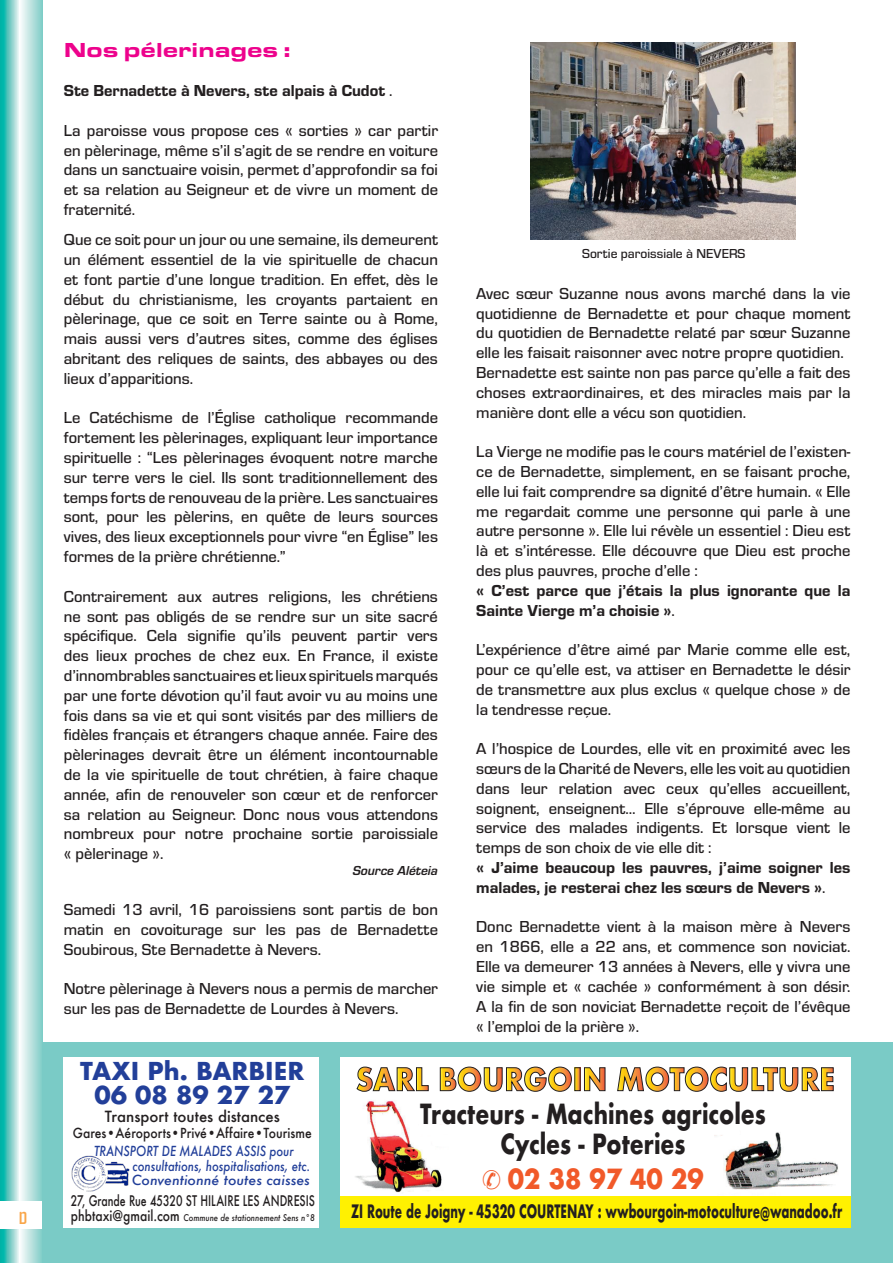
<style>
.page{position:relative;width:893px;height:1263px;background:#fff}
.page>*{position:absolute;margin:0;border:0;box-sizing:border-box;transform-origin:0 0}
.t1{font:700 27px/30px "Futura";color:#231f20;text-align:center;scale:.8 1}
.t2{font:700 27px "Futura";color:#f15929;scale:.89 1}
.t3{font:700 24px/24px "Futura";color:#223f99;text-align:center}
.t4{font:900 21px "Eurostile Ext";color:#ed028c}
.t5{font:700 18px "Futura";color:#231f20;scale:.63 1}
.t6{font:700 18px "Cholla Sans OT";color:#f9a64a}
.t7{font:500 16.5px/19.8px "Eurostile";color:#231f20;text-align:justify}
.t8{font:16.5px/19.8px "Eurostile Hea";color:#231f20}
.t9{font:500 15px "Futura";color:#231f20}
.t10{font:500 14.25px "Futura";color:#231f20;scale:.74 1}
.t11{font:italic 500 13.5px/15px "Futura";color:#223f99;scale:.84 1}
.t12{font:500 13.5px "Futura";color:#231f20;scale:.9 1}
.t13{font:italic 500 13.5px "Futura";color:#223f99;scale:1.04 1}
.t14{font:500 13.5px "Eurostile";color:#231f20}
.t15{font:italic 700 13.5px "Eurostile";color:#231f20}
.t16{font:italic 500 9px "Futura";color:#231f20;scale:.85 1}
.s1{font-family:"Eurostile";font-weight:500}
.s2{font-style:normal;font-size:14.25px}
</style>
<div class="page">
<svg style="left:0;top:0;width:43px;height:1263px;background:#97d9d5"></svg>
<div style="left:0;top:1201px;width:43px;height:28px;background:#fff"></div>
<div style="left:43px;top:1042px;width:850px;height:221px;background:#7acbc6"></div>
<div style="left:340px;top:1057px;width:510px;height:170px;background:#fff"></div>
<img style="left:355px;top:1101px;width:87px;height:92px">
<img style="left:715px;top:1132px;width:123px;height:58px">
<div style="left:340px;top:1196px;width:510px;height:31px;background:#fff101"></div>
<svg style="left:356px;top:1066px;width:73px;height:26px"></svg>
<svg style="left:439px;top:1066px;width:133px;height:26px"></svg>
<svg style="left:576px;top:1069px;width:3px;height:20px"></svg>
<svg style="left:584px;top:1067px;width:22px;height:24px"></svg>
<svg style="left:617px;top:1066px;width:217px;height:26px"></svg>
<div style="left:64px;top:1057px;width:255px;height:170px;background:#fff"></div>
<img style="left:71px;top:1155px;width:59px;height:37px">
<img style="left:530px;top:43px;width:266px;height:197px">
<p class="t4" style="left:64px;top:34px;width:229px">Nos pélerinages :</p>
<p class="t8" style="left:64px;top:80px;width:330px">Ste Bernadette à Nevers, ste alpais à Cudot <span class="s1">.</span></p>
<p class="t7" style="left:64px;top:119px;width:376px">La paroisse vous propose ces « sorties » car partir en pèlerinage, même s’il s’agit de se rendre en voiture dans un sanctuaire voisin, permet d’approfondir sa foi et sa relation au Seigneur et de vivre un moment de fraternité.</p>
<p class="t7" style="left:64px;top:229px;width:376px">Que ce soit pour un jour ou une semaine, ils demeurent un élément essentiel de la vie spirituelle de chacun et font partie d’une longue tradition. En effet, dès le début du christianisme, les croyants partaient en pèlerinage, que ce soit en Terre sainte ou à Rome, mais aussi vers d’autres sites, comme des églises abritant des reliques de saints, des abbayes ou des lieux d’apparitions.</p>
<p class="t7" style="left:64px;top:407px;width:376px">Le Catéchisme de l’Église catholique recommande fortement les pèlerinages, expliquant leur importance spirituelle : “Les pèlerinages évoquent notre marche sur terre vers le ciel. Ils sont traditionnellement des temps forts de renouveau de la prière. Les sanctuaires sont, pour les pèlerins, en quête de leurs sources vives, des lieux exceptionnels pour vivre “en Église” les formes de la prière chrétienne.”</p>
<p class="t7" style="left:64px;top:585px;width:376px">Contrairement aux autres religions, les chrétiens ne sont pas obligés de se rendre sur un site sacré spécifique. Cela signifie qu’ils peuvent partir vers des lieux proches de chez eux. En France, il existe d’innombrables sanctuaires et lieux spirituels marqués par une forte dévotion qu’il faut avoir vu au moins une fois dans sa vie et qui sont visités par des milliers de fidèles français et étrangers chaque année. Faire des pèlerinages devrait être un élément incontournable de la vie spirituelle de tout chrétien, à faire chaque année, afin de renouveler son cœur et de renforcer sa relation au Seigneur. Donc nous vous attendons nombreux pour notre prochaine sortie paroissiale « pèlerinage ».</p>
<p class="t15" style="left:353px;top:862px;width:87px">Source Aléteia</p>
<p class="t7" style="left:64px;top:899px;width:376px">Samedi 13 avril, 16 paroissiens sont partis de bon matin en covoiturage sur les pas de Bernadette Soubirous, Ste Bernadette à Nevers.</p>
<p class="t7" style="left:64px;top:978px;width:376px">Notre pèlerinage à Nevers nous a permis de marcher sur les pas de Bernadette de Lourdes à Nevers.</p>
<p class="t14" style="left:582px;top:244px;width:165px">Sortie paroissiale à NEVERS</p>
<p class="t7" style="left:476px;top:283px;width:376px;text-align:left">Avec sœur Suzanne nous avons marché dans la vie quotidienne de Bernadette et pour chaque moment du quotidien de Bernadette relaté par sœur Suzanne elle les faisait raisonner avec notre propre quotidien.<br>Bernadette est sainte non pas parce qu’elle a fait des choses extraordinaires, et des miracles mais par la manière dont elle a vécu son quotidien.</p>
<p class="t7" style="left:476px;top:441px;width:376px">La Vierge ne modifie pas le cours matériel de l’existen&shy;ce de Bernadette, simplement, en se faisant proche, elle lui fait comprendre sa dignité d’être humain. « Elle me regardait comme une personne qui parle à une autre personne ». Elle lui révèle un essentiel : Dieu est là et s’intéresse. Elle découvre que Dieu est proche des plus pauvres, proche d’elle :</p>
<p class="t8" style="left:476px;top:579px;width:376px">« C’est parce que j’étais la plus ignorante que la<br>Sainte Vierge m’a choisie »<span class="s1">.</span></p>
<p class="t7" style="left:476px;top:639px;width:376px">L’expérience d’être aimé par Marie comme elle est, pour ce qu’elle est, va attiser en Bernadette le désir de transmettre aux plus exclus « quelque chose » de la tendresse reçue.</p>
<p class="t7" style="left:476px;top:738px;width:376px">A l’hospice de Lourdes, elle vit en proximité avec les sœurs de la Charité de Nevers, elle les voit au quotidien dans leur relation avec ceux qu’elles accueillent, soignent, enseignent… Elle s’éprouve elle-même au service des malades indigents. Et lorsque vient le temps de son choix de vie elle dit :</p>
<p class="t8" style="left:476px;top:857px;width:376px">« J’aime beaucoup les pauvres, j’aime soigner les malades, je resterai chez les sœurs de Nevers »<span class="s1">.</span></p>
<p class="t7" style="left:476px;top:916px;width:376px">Donc Bernadette vient à la maison mère à Nevers en 1866, elle a 22 ans, et commence son noviciat.<br>Elle va demeurer 13 années à Nevers, elle y vivra une vie simple et « cachée » conformément à son désir.<br>A la fin de son noviciat Bernadette reçoit de l’évêque « l’emploi de la prière ».</p>
<h2 class="t3" style="left:80px;top:1058px;width:226px">TAXI Ph. BARBIER<br>06 08 89 27 27</h2>
<p class="t9" style="left:105px;top:1106px;width:176px">Transport toutes distances</p>
<p class="t12" style="left:73px;top:1123px;width:267px">Gares•Aéroports•Privé•Affaire•Tourisme</p>
<p class="t11" style="left:133px;top:1143px;width:213px;text-indent:-38px">TRANSPORT DE MALADES ASSIS pour consultations, hospitalisations, etc.</p>
<p class="t13" style="left:132px;top:1171px;width:173px">Conventionné toutes caisses</p>
<h1 class="t1" style="left:420px;top:1099px;width:434px">Tracteurs - Machines agricoles<br>Cycles - Poteries</h1>
<h1 class="t2" style="left:482px;top:1159px;width:250px">✆ 02 38 97 40 29</h1>
<p class="t10" style="left:71px;top:1190px;width:332px">27, Grande Rue 45320 ST HILAIRE LES ANDRESIS</p>
<p class="t16" style="left:71px;top:1211px;width:289px"><span class="s2">phbtaxi@gmail.com</span> Commune de stationnement Sens n°8</p>
<p class="t6" style="left:19px;top:1208px;width:11px">D</p>
<p class="t5" style="left:351px;top:1198px;width:781px">ZI Route de Joigny - 45320 COURTENAY : wwbourgoin-motoculture@wanadoo.fr</p>
</div>
